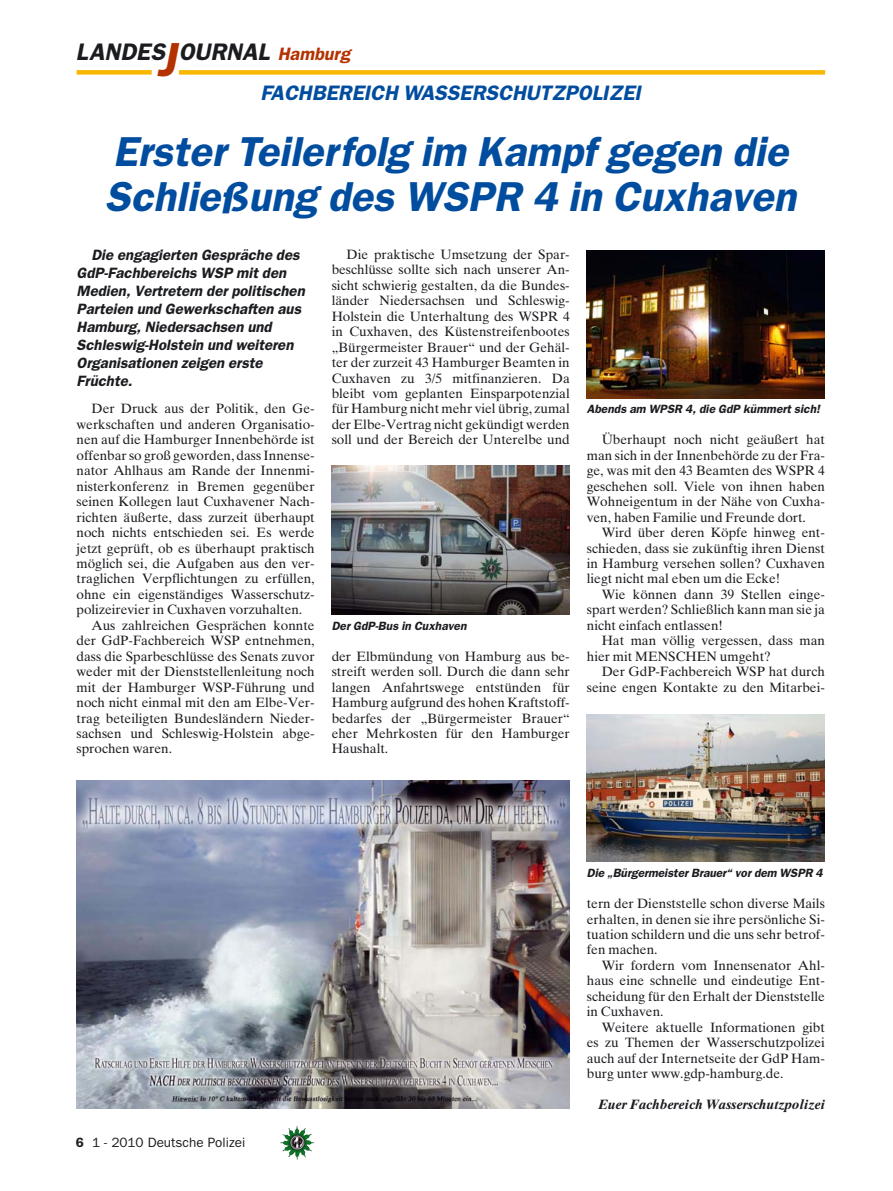
<style>
.page{position:relative;width:893px;height:1191px;background:#fff}
.page>*{position:absolute;margin:0;border:0;box-sizing:border-box;transform-origin:0 0}
.t1{font:italic 600 42px/45px "Franklin Gothic";color:#004d9f}
.t2{font:italic 600 24px "Franklin Gothic";color:#1b1c20}
.t3{font:italic 600 21px "Franklin Gothic";color:#004d9f}
.t4{font:italic 600 15px/18px "Franklin Gothic";color:#1b1c20}
.t5{font:13.5px/15.5px "Times Ten";color:#1b1c20;text-align:justify}
.t6{font:italic 700 13.5px "Times Ten";color:#1b1c20}
.t7{font:13.5px "Franklin Gothic";color:#1b1c20}
.t8{font:italic 600 12px "Franklin Gothic";color:#1b1c20}
.s1{font-size:48px;color:#b43200}
.s2{font-size:18px;color:#b43200}
.s3{font-weight:600}
</style>
<div class="page">
<img style="left:282px;top:1127px;width:32px;height:32px">
<div style="left:77px;top:70px;width:75px;height:5px;background:#f9b700"></div>
<div style="left:179px;top:70px;width:646px;height:5px;background:#f9b700"></div>
<div style="left:77px;top:775px;width:493px;height:335px;background:linear-gradient(to right,#fff,#fff)"></div>
<img style="left:77px;top:780px;width:493px;height:328px">
<img style="left:332px;top:466px;width:238px;height:148px">
<img style="left:587px;top:250px;width:238px;height:148px">
<img style="left:587px;top:714px;width:238px;height:147px">
<h2 class="t2" style="left:76px;top:44px;width:276px">LANDES<span class="s1">J</span>OURNAL <span class="s2">Hamburg</span></h2>
<h3 class="t3" style="left:261px;top:86px;width:385px">FACHBEREICH WASSERSCHUTZPOLIZEI</h3>
<h1 class="t1" style="left:105px;top:133px;width:699px">Erster Teilerfolg im Kampf gegen die<br>Schließung des WSPR 4 in Cuxhaven</h1>
<p class="t4" style="left:77px;top:247px;width:232px;text-indent:15px">Die engagierten Gespräche des<br>GdP-Fachbereichs WSP mit den<br>Medien, Vertretern der politischen<br>Parteien und Gewerkschaften aus<br>Hamburg, Niedersachsen und<br>Schleswig-Holstein und weiteren<br>Organisationen zeigen erste<br>Früchte.</p>
<p class="t5" style="left:91px;top:402px;width:225px">Der Druck aus der Politik, den Ge-</p>
<p class="t5" style="left:77px;top:418px;width:240px">werkschaften und anderen Organisatio-</p>
<p class="t5" style="left:77px;top:433px;width:240px">nen auf die Hamburger Innenbehörde ist</p>
<p class="t5" style="left:77px;top:449px;width:240px">offenbar so groß geworden, dass Innense-</p>
<p class="t5" style="left:77px;top:464px;width:240px">nator Ahlhaus am Rande der Innenmi -</p>
<p class="t5" style="left:77px;top:480px;width:240px">nisterkonferenz in Bremen gegenüber</p>
<p class="t5" style="left:77px;top:495px;width:240px">seinen Kollegen laut Cuxhavener Nach-</p>
<p class="t5" style="left:77px;top:510px;width:240px">richten äußerte, dass zurzeit überhaupt</p>
<p class="t5" style="left:77px;top:526px;width:240px">noch nichts entschieden sei. Es werde</p>
<p class="t5" style="left:77px;top:541px;width:240px">jetzt geprüft, ob es überhaupt praktisch</p>
<p class="t5" style="left:77px;top:557px;width:240px">möglich sei, die Aufgaben aus den ver-</p>
<p class="t5" style="left:77px;top:572px;width:240px">traglichen Verpflichtungen zu erfüllen,</p>
<p class="t5" style="left:77px;top:588px;width:240px">ohne ein eigenständiges Wasserschutz-</p>
<p class="t5" style="left:77px;top:603px;width:227px">polizeirevier in Cuxhaven vorzuhalten.</p>
<p class="t5" style="left:91px;top:619px;width:225px">Aus zahlreichen Gesprächen konnte</p>
<p class="t5" style="left:77px;top:634px;width:240px">der GdP-Fachbereich WSP entnehmen,</p>
<p class="t5" style="left:77px;top:650px;width:240px">dass die Sparbeschlüsse des Senats zuvor</p>
<p class="t5" style="left:77px;top:665px;width:240px">weder mit der Dienststellenleitung noch</p>
<p class="t5" style="left:77px;top:680px;width:240px">mit der Hamburger WSP-Führung und</p>
<p class="t5" style="left:77px;top:696px;width:240px">noch nicht einmal mit den am Elbe-Ver-</p>
<p class="t5" style="left:77px;top:711px;width:240px">trag beteiligten Bundesländern Nieder-</p>
<p class="t5" style="left:77px;top:727px;width:240px">sachsen und Schleswig-Holstein abge-</p>
<p class="t5" style="left:77px;top:742px;width:97px">sprochen waren.</p>
<p class="t5" style="left:332px;top:248px;width:240px;text-indent:15px">Die praktische Umsetzung der Spar&shy;beschlüsse sollte sich nach unserer An&shy;sicht schwierig gestalten, da die Bundes&shy;länder Niedersachsen und Schleswig-Holstein die Unterhaltung des WSPR 4 in Cuxhaven, des Küstenstreifenbootes „Bürgermeister Brauer“ und der Gehäl&shy;ter der zurzeit 43 Hamburger Beamten in Cuxhaven zu 3/5 mitfinanzieren. Da bleibt vom geplanten Einsparpotenzial für Hamburg nicht mehr viel übrig, zumal der Elbe-Vertrag nicht gekündigt werden soll und der Bereich der Unterelbe und</p>
<p class="t8" style="left:332px;top:621px;width:138px">Der GdP-Bus in Cuxhaven</p>
<p class="t5" style="left:332px;top:650px;width:240px">der Elbmündung von Hamburg aus be&shy;streift werden soll. Durch die dann sehr langen Anfahrtswege entstünden für Hamburg aufgrund des hohen Kraftstoff&shy;bedarfes der „Bürgermeister Brauer“ eher Mehrkosten für den Hamburger Haushalt.</p>
<p class="t8" style="left:587px;top:405px;width:237px">Abends am WPSR 4, die GdP kümmert sich!</p>
<p class="t5" style="left:587px;top:433px;width:240px;text-indent:15px">Überhaupt noch nicht geäußert hat man sich in der Innenbehörde zu der Fra&shy;ge, was mit den 43 Beamten des WSPR 4 geschehen soll. Viele von ihnen haben Wohneigentum in der Nähe von Cuxha&shy;ven, haben Familie und Freunde dort.</p>
<p class="t5" style="left:587px;top:526px;width:240px;text-indent:15px">Wird über deren Köpfe hinweg ent&shy;schieden, dass sie zukünftig ihren Dienst in Hamburg versehen sollen? Cuxhaven liegt nicht mal eben um die Ecke!</p>
<p class="t5" style="left:587px;top:588px;width:240px;text-indent:15px">Wie können dann 39 Stellen einge&shy;spart werden? Schließlich kann man sie ja nicht einfach entlassen!</p>
<p class="t5" style="left:587px;top:634px;width:240px;text-indent:15px">Hat man völlig vergessen, dass man hier mit MENSCHEN umgeht?</p>
<p class="t5" style="left:587px;top:665px;width:240px;text-align:right">Der GdP-Fachbereich WSP hat durch seine engen Kontakte zu den Mitarbei-</p>
<p class="t7" style="left:76px;top:1137px;width:171px"><span class="s3">6</span> 1 - 2010 Deutsche Polizei</p>
<p class="t8" style="left:587px;top:869px;width:239px">Die „Bürgermeister Brauer“ vor dem WSPR 4</p>
<p class="t5" style="left:587px;top:897px;width:240px">tern der Dienststelle schon diverse Mails erhalten, in denen sie ihre persönliche Si&shy;tuation schildern und die uns sehr betrof&shy;fen machen.</p>
<p class="t5" style="left:587px;top:959px;width:240px;text-indent:15px">Wir fordern vom Innensenator Ahl&shy;haus eine schnelle und eindeutige Ent&shy;scheidung für den Erhalt der Dienststelle in Cuxhaven.</p>
<p class="t5" style="left:587px;top:1020px;width:240px;text-indent:15px">Weitere aktuelle Informationen gibt es zu Themen der Wasserschutzpolizei auch auf der Internetseite der GdP Ham&shy;burg unter www.gdp-hamburg.de.</p>
<p class="t6" style="left:598px;top:1099px;width:228px">Euer Fachbereich Wasserschutzpolizei</p>
</div>
